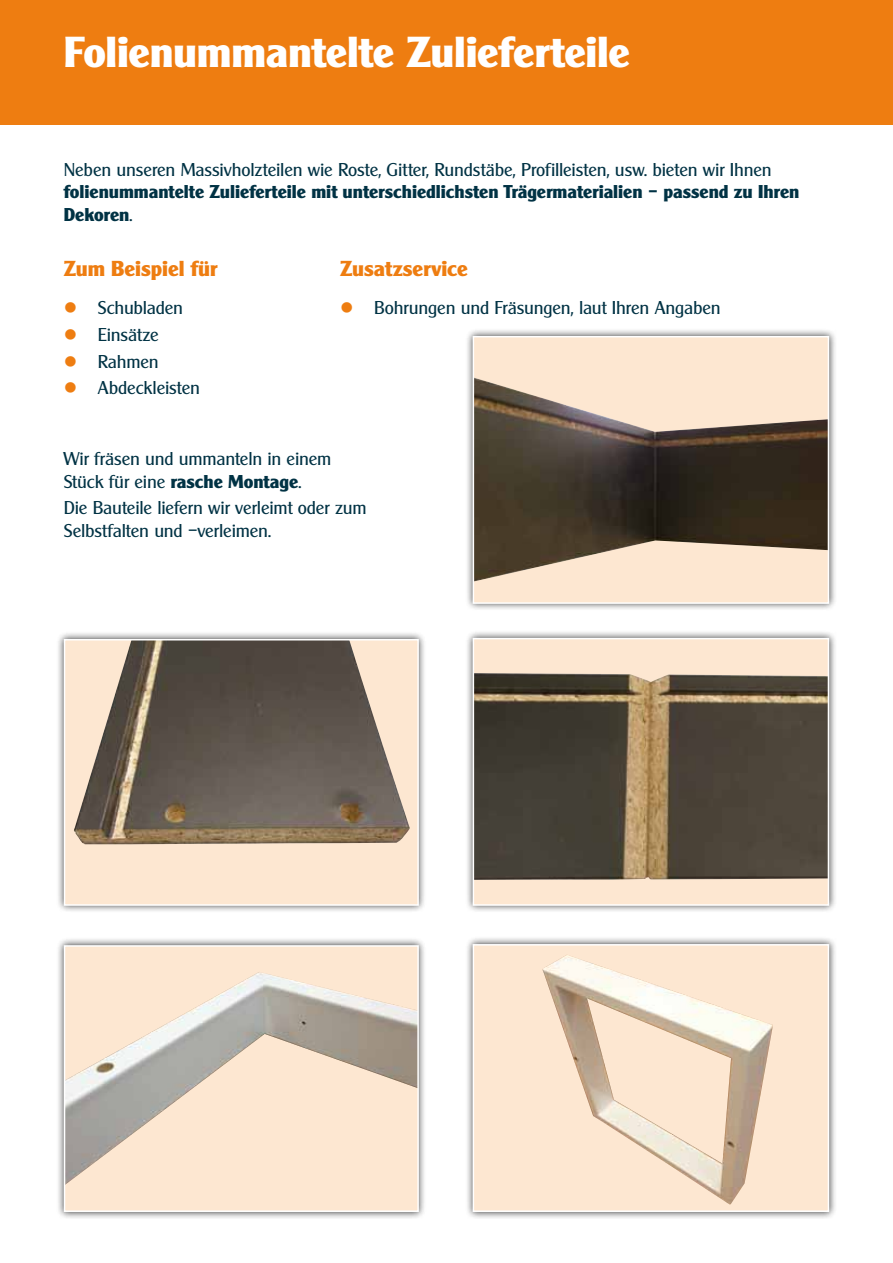
<style>
.page{position:relative;width:893px;height:1263px;background:#fff}
.page>*{position:absolute;margin:0;border:0;box-sizing:border-box;transform-origin:0 0}
.t1{font:700 42px "Cleargothic CE";letter-spacing:-.005em;color:#fff}
.t2{font:700 21px "Cleargothic CE";letter-spacing:-.005em;color:#ee7d11}
.t3{font:18px/22.5px "Cleargothic CE";letter-spacing:-.01em;color:#003244}
.t4{font:700 18px/22.5px "Cleargothic CE";letter-spacing:-.005em;color:#003244}
.s1{font-weight:400}
.s2{color:#ee7d11}
.s3{font-weight:700}
</style>
<div class="page">
<div style="left:0;top:0;width:893px;height:124px;background:#ee7d11"></div>
<div style="left:56px;top:937px;width:370px;height:282px;background:#000;opacity:.75"></div>
<div style="left:65px;top:946px;width:353px;height:265px;background:#fde7d1"></div>
<img style="left:67px;top:972px;width:349px;height:211px">
<div style="left:64px;top:945px;width:355px;height:267px;border:2px solid #fff"></div>
<div style="left:56px;top:631px;width:370px;height:282px;background:#000;opacity:.75"></div>
<div style="left:65px;top:640px;width:353px;height:265px;background:#fde7d1"></div>
<img style="left:74px;top:642px;width:336px;height:202px">
<div style="left:64px;top:639px;width:355px;height:267px;border:2px solid #fff"></div>
<div style="left:465px;top:936px;width:372px;height:283px;background:#000;opacity:.75"></div>
<div style="left:473px;top:945px;width:355px;height:266px;background:#fde7d1"></div>
<img style="left:542px;top:955px;width:231px;height:250px">
<div style="left:473px;top:944px;width:356px;height:268px;border:2px solid #fff"></div>
<div style="left:465px;top:630px;width:372px;height:283px;background:#000;opacity:.75"></div>
<div style="left:473px;top:639px;width:355px;height:266px;background:#fde7d1"></div>
<img style="left:476px;top:673px;width:350px;height:207px">
<div style="left:473px;top:638px;width:356px;height:268px;border:2px solid #fff"></div>
<div style="left:465px;top:328px;width:372px;height:283px;background:#000;opacity:.75"></div>
<div style="left:473px;top:337px;width:355px;height:266px;background:#fde7d1"></div>
<img style="left:476px;top:378px;width:350px;height:203px">
<div style="left:473px;top:336px;width:356px;height:268px;border:2px solid #fff"></div>
<h1 class="t1" style="left:64px;top:27px;width:568px">Folienummantelte Zulieferteile</h1>
<p class="t3" style="left:64px;top:158px;width:709px">Neben unseren Massivholzteilen wie Roste, Gitter, Rundstäbe, Profilleisten, usw. bieten wir Ihnen</p>
<p class="t4" style="left:64px;top:181px;width:737px">folienummantelte Zulieferteile mit unterschiedlichsten Trägermaterialien – passend zu Ihren<br>Dekoren<span class="s1">.</span></p>
<p class="t2" style="left:64px;top:256px;width:155px">Zum Beispiel für</p>
<p class="t2" style="left:340px;top:256px;width:129px">Zusatzservice</p>
<p class="t3" style="left:64px;top:296px;width:121px"><span class="s2">●</span> Schubladen</p>
<p class="t3" style="left:64px;top:323px;width:97px"><span class="s2">●</span> Einsätze</p>
<p class="t3" style="left:64px;top:350px;width:97px"><span class="s2">●</span> Rahmen</p>
<p class="t3" style="left:64px;top:377px;width:138px"><span class="s2">●</span> Abdeckleisten</p>
<p class="t3" style="left:340px;top:296px;width:382px"><span class="s2">●</span> Bohrungen und Fräsungen, laut Ihren Angaben</p>
<p class="t3" style="left:64px;top:447px;width:269px">Wir fräsen und ummanteln in einem<br>Stück für eine <span class="s3">rasche Montage</span>.</p>
<p class="t3" style="left:64px;top:497px;width:304px">Die Bauteile liefern wir verleimt oder zum<br>Selbstfalten und –verleimen.</p>
</div>
